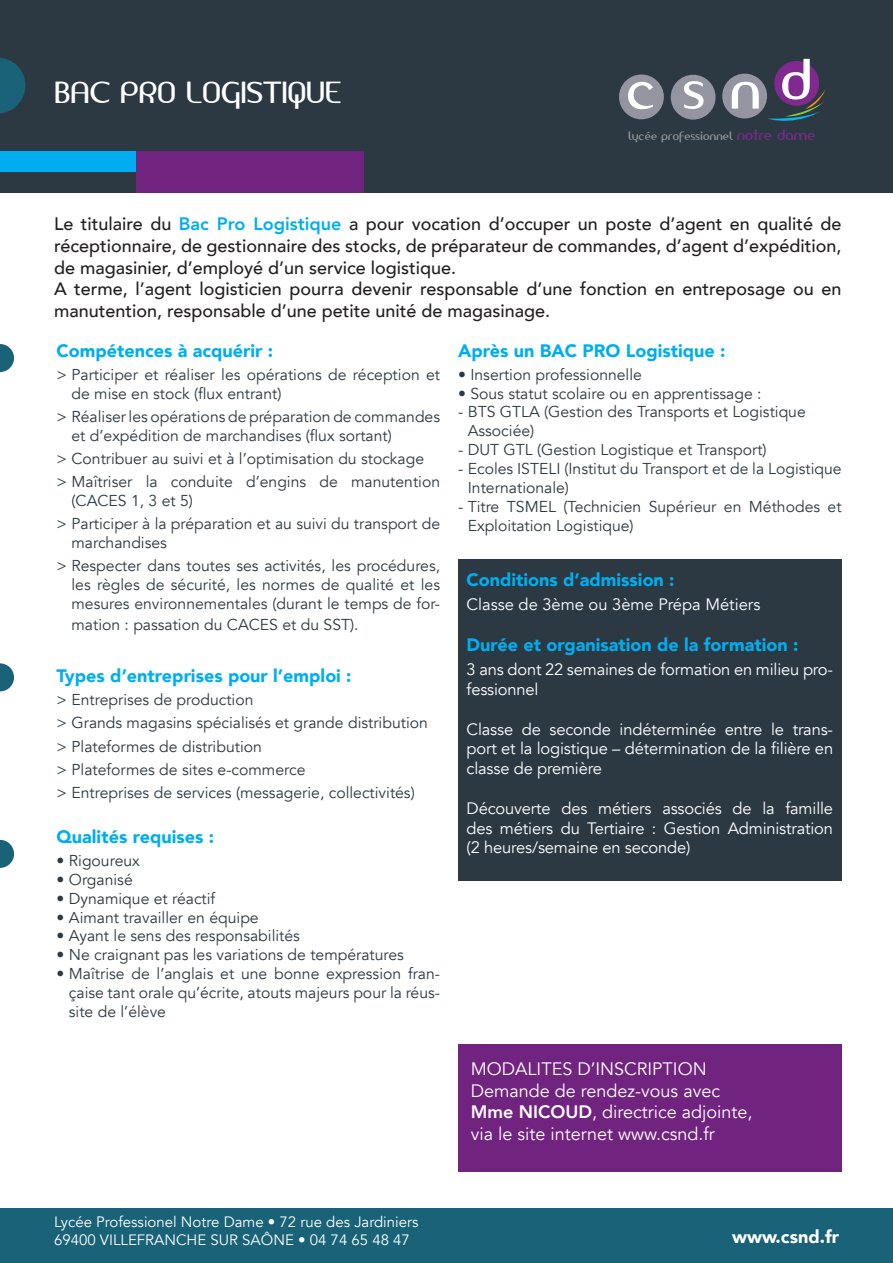
<style>
.page{position:relative;width:893px;height:1263px;background:#fff}
.page>*{position:absolute;margin:0;border:0;box-sizing:border-box;transform-origin:0 0}
.t1{font:54.15px "Amerika Sans";color:#fff}
.TITRE_A{font:28.5px "Amerika Sans";color:#fff}
.t2{font:500 18px/21.6px "Avenir";color:#231f20;text-align:justify}
.TITRE_B{font:900 18px "Avenir";color:#00aeef}
.t3{font:18px/21.6px "Avenir";color:#fff}
.t4{font:900 18px "Avenir";color:#fff}
.t5{font:16.5px/19.8px "Avenir";letter-spacing:-.01em;color:#fff;text-align:justify}
.t6{font:15.75px/18.9px "Avenir";color:#2c3942}
.t7{font:15px "Avenir";color:#fff}
.t8{font:11.4px "Amerika Sans";color:#95979a}
.s1{font-size:14.1px;color:#802990}
.s2{font-weight:800;color:#00aeef}
.s3{font-weight:800}
</style>
<div class="page">
<svg style="left:0;top:344px;width:14px;height:28px"></svg>
<svg style="left:0;top:663px;width:14px;height:28px"></svg>
<svg style="left:0;top:840px;width:14px;height:28px"></svg>
<div style="left:0;top:0;width:893px;height:193px;background:#2c3942"></div>
<div style="left:0;top:151px;width:139px;height:21px;background:#00aeef"></div>
<svg style="left:0;top:57px;width:25px;height:57px"></svg>
<div style="left:0;top:1209px;width:893px;height:54px;background:#196277"></div>
<div style="left:458px;top:559px;width:384px;height:321px;background:#2c3942"></div>
<div style="left:458px;top:1044px;width:384px;height:128px;background:#71247f"></div>
<div style="left:136px;top:151px;width:228px;height:42px;background:#71247f"></div>
<div style="left:619px;top:74px;width:45px;height:45px;background:#9595a2;border-radius:50%"></div>
<div style="left:671px;top:75px;width:45px;height:45px;background:#9595a2;border-radius:50%"></div>
<div style="left:774px;top:61px;width:45px;height:45px;background:#802990;border-radius:50%"></div>
<div style="left:722px;top:74px;width:45px;height:44px;background:#9595a2;border-radius:50%"></div>
<svg style="left:768px;top:89px;width:58px;height:32px"></svg>
<p class="TITRE_A" style="left:54px;top:74px;width:289px">BAC PRO LOGISTIQUE</p>
<p class="t1" style="left:625px;top:54px;width:188px">csnd</p>
<p class="t8" style="left:628px;top:128px;width:188px">lycée professionnel <span class="s1">notre dame</span></p>
<p class="t2" style="left:54px;top:212px;width:789px">Le titulaire du <span class="s2">Bac Pro Logistique</span> a pour vocation d’occuper un poste d’agent en qualité de réceptionnaire, de gestionnaire des stocks, de préparateur de commandes, d’agent d’expédition, de magasinier, d’employé d’un service logistique.</p>
<p class="t2" style="left:54px;top:277px;width:789px">A terme, l’agent logisticien pourra devenir responsable d’une fonction en entreposage ou en manutention, responsable d’une petite unité de magasinage.</p>
<p class="TITRE_B" style="left:57px;top:335px;width:218px">Compétences à acquérir :</p>
<p class="t6" style="left:72px;top:365px;width:370px;text-indent:-15px">&gt; Participer et réaliser les opérations de réception et de mise en stock (flux entrant)</p>
<p class="t6" style="left:72px;top:407px;width:370px;text-indent:-15px">&gt; Réaliser les opérations de préparation de commandes et d’expédition de marchandises (flux sortant)</p>
<p class="t6" style="left:57px;top:449px;width:369px">&gt; Contribuer au suivi et à l’optimisation du stockage</p>
<p class="t6" style="left:72px;top:472px;width:370px;text-indent:-15px">&gt; Maîtriser la conduite d’engins de manutention (CACES 1, 3 et 5)</p>
<p class="t6" style="left:72px;top:514px;width:370px;text-indent:-15px">&gt; Participer à la préparation et au suivi du transport de marchandises</p>
<p class="t6" style="left:72px;top:556px;width:370px;text-align:justify;text-indent:-15px">&gt; Respecter dans toutes ses activités, les procédures, les règles de sécurité, les normes de qualité et les mesures environnementales (durant le temps de for-</p>
<p class="t6" style="left:72px;top:616px;width:289px">mation : passation du CACES et du SST).</p>
<p class="TITRE_B" style="left:57px;top:660px;width:296px">Types d’entreprises pour l’emploi :</p>
<p class="t6" style="left:57px;top:691px;width:198px">&gt; Entreprises de production</p>
<p class="t6" style="left:57px;top:714px;width:373px">&gt; Grands magasins spécialisés et grande distribution</p>
<p class="t6" style="left:57px;top:737px;width:207px">&gt; Plateformes de distribution</p>
<p class="t6" style="left:57px;top:760px;width:250px">&gt; Plateformes de sites e-commerce</p>
<p class="t6" style="left:57px;top:783px;width:360px">&gt; Entreprises de services (messagerie, collectivités)</p>
<p class="TITRE_B" style="left:57px;top:821px;width:159px">Qualités requises :</p>
<p class="t6" style="left:57px;top:851px;width:85px">• Rigoureux</p>
<p class="t6" style="left:57px;top:870px;width:78px">• Organisé</p>
<p class="t6" style="left:57px;top:889px;width:160px">• Dynamique et réactif</p>
<p class="t6" style="left:57px;top:908px;width:204px">• Aimant travailler en équipe</p>
<p class="t6" style="left:57px;top:927px;width:245px">• Ayant le sens des responsabilités</p>
<p class="t6" style="left:57px;top:946px;width:349px">• Ne craignant pas les variations de températures</p>
<p class="t6" style="left:69px;top:965px;width:373px;text-align:justify;text-indent:-12px">• Maîtrise de l’anglais et une bonne expression fran&shy;çaise tant orale qu’écrite, atouts majeurs pour la réus&shy;site de l’élève</p>
<p class="TITRE_B" style="left:458px;top:335px;width:269px">Après un BAC PRO Logistique :</p>
<p class="t6" style="left:458px;top:365px;width:185px">• Insertion professionnelle</p>
<p class="t6" style="left:458px;top:384px;width:305px">• Sous statut scolaire ou en apprentissage :</p>
<p class="t6" style="left:468px;top:403px;width:340px;text-indent:-10px">- BTS GTLA (Gestion des Transports et Logistique<br>Associée)</p>
<p class="t6" style="left:458px;top:441px;width:310px">- DUT GTL (Gestion Logistique et Transport)</p>
<p class="t6" style="left:468px;top:460px;width:375px;text-indent:-10px">- Ecoles ISTELI (Institut du Transport et de la Logistique<br>Internationale)</p>
<p class="t6" style="left:468px;top:497px;width:375px;text-indent:-10px">- Titre TSMEL (Technicien Supérieur en Méthodes et<br>Exploitation Logistique)</p>
<p class="TITRE_B" style="left:467px;top:564px;width:209px">Conditions d’admission :</p>
<p class="t5" style="left:467px;top:594px;width:295px">Classe de 3ème ou 3ème Prépa Métiers</p>
<p class="TITRE_B" style="left:467px;top:629px;width:333px">Durée et organisation de la formation :</p>
<p class="t5" style="left:467px;top:660px;width:368px">3 ans dont 22 semaines de formation en milieu pro&shy;fessionnel</p>
<p class="t5" style="left:467px;top:719px;width:368px">Classe de seconde indéterminée entre le trans&shy;port et la logistique – détermination de la filière en classe de première</p>
<p class="t5" style="left:467px;top:798px;width:368px">Découverte des métiers associés de la famille des métiers du Tertiaire : Gestion Administration (2 heures/semaine en seconde)</p>
<p class="t3" style="left:471px;top:1058px;width:237px">MODALITES D’INSCRIPTION</p>
<p class="t3" style="left:471px;top:1080px;width:283px">Demande de rendez-vous avec<br><span class="s3">Mme NICOUD</span>, directrice adjointe, via le site internet www.csnd.fr</p>
<p class="t7" style="left:54px;top:1213px;width:366px">Lycée Professionel Notre Dame • 72 rue des Jardiniers</p>
<p class="t7" style="left:54px;top:1231px;width:357px">69400 VILLEFRANCHE SUR SAÔNE • 04 74 65 48 47</p>
<p class="t4" style="left:732px;top:1221px;width:108px">www.csnd.fr</p>
</div>
